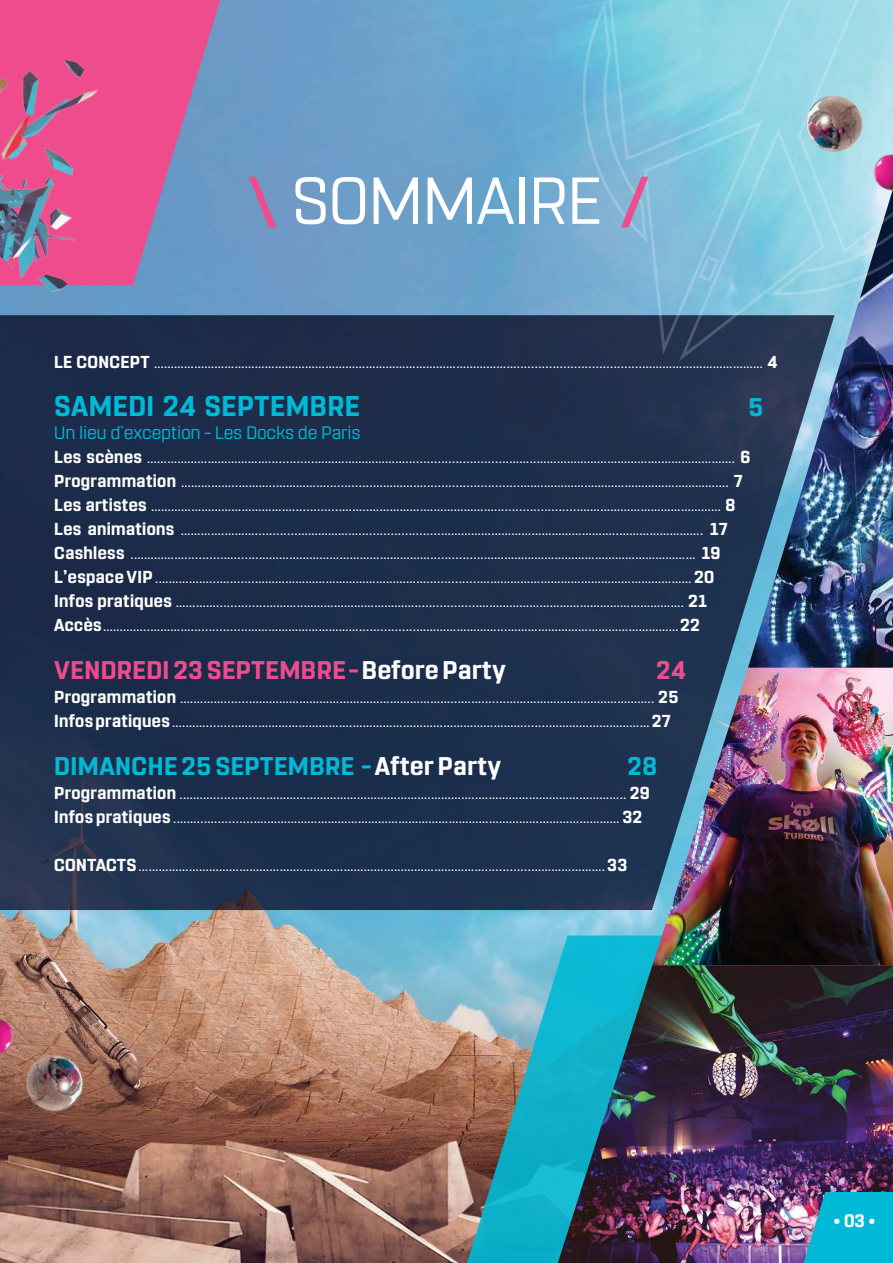
<style>
.page{position:relative;width:893px;height:1263px;background:#fff}
.page>*{position:absolute;margin:0;border:0;box-sizing:border-box;transform-origin:0 0}
.t1{font:66px "Rohn";letter-spacing:.01em;color:#fff}
.t2{font:700 28.5px "Rohn";letter-spacing:.02em;color:#00b9d6}
.t3{font:700 25.5px "Rohn";letter-spacing:.02em;color:#00b9d6}
.t4{font:700 25.5px "Rohn";letter-spacing:.02em;color:#ee4c8d}
.t5{font:18px "Rohn";letter-spacing:.02em;color:#00b9d6}
.t6{font:700 18px "Rohn";color:#fff}
.t7{font:17.25px/24px "Rohn";color:#fff}
.s1{font-weight:700}
.s2{color:#fff}
</style>
<div class="page">
<img style="left:0;top:0;width:652px;height:1263px">
<div style="left:0;top:315px;width:748px;height:595px;background:#1c2e4b"></div>
<svg style="left:441px;top:935px;width:211px;height:328px;background:#64a2aa"></svg>
<svg style="left:0;top:0;width:220px;height:285px;background:#c5639e"></svg>
<img style="left:652px;top:668px;width:241px;height:297px">
<img style="left:558px;top:965px;width:335px;height:298px">
<img style="left:748px;top:366px;width:145px;height:302px">
<img style="left:0;top:974px;width:99px;height:179px">
<img style="left:0;top:41px;width:205px;height:333px">
<svg style="left:249px;top:177px;width:27px;height:50px"></svg>
<svg style="left:563px;top:0;width:330px;height:366px;background:#7bb3cb"></svg>
<img style="left:803px;top:1192px;width:90px;height:71px">
<h1 class="t1" style="left:292px;top:163px;width:311px">SOMMAIRE</h1>
<p class="t7" style="left:54px;top:350px;width:724px"><span class="s1">LE CONCEPT</span> ………………………………………………………………………………………………...................................……………………………… <span class="s1">4</span></p>
<h2 class="t2" style="left:54px;top:390px;width:307px">SAMEDI 24 SEPTEMBRE</h2>
<h3 class="t3" style="left:749px;top:393px;width:16px">5</h3>
<p class="t5" style="left:54px;top:422px;width:307px">Un lieu d’exception – Les Docks de Paris</p>
<p class="t7" style="left:54px;top:444px;width:698px"><span class="s1">Les scènes</span> ……………………………….............……………………….............................……..……………………………….…………………. <span class="s1">6<br>Programmation</span> ……………..………..…………….............……………...........................…….………………………………………………. <span class="s1">7<br>Les artistes</span> ……………………………………..............……..…………….…………………........................…………………………………… <span class="s1">8<br>Les animations</span> ………….………............……………….......................……………………………………………..……………………. <span class="s1">17<br>Cashless</span> .……………...........….......……………………………………………...............……………………………………………………… <span class="s1">19<br>L’espace VIP</span> .……………...….......……………………………………………...............……………………………………………………… <span class="s1">20<br>Infos pratiques</span> …………..............………..……………………………..................……………………………………………………. <span class="s1">21<br>Accès</span> …………..…………................……………………………................……………………...…………………………………………… <span class="s1">22</span></p>
<h3 class="t4" style="left:54px;top:655px;width:453px">VENDREDI 23 SEPTEMBRE – <span class="s2">Before Party</span></h3>
<h3 class="t4" style="left:656px;top:655px;width:31px">24</h3>
<p class="t7" style="left:54px;top:684px;width:626px"><span class="s1">Programmation</span> .………….......……………………………………………………...…….......…………………………………….. <span class="s1">25<br>Infos pratiques</span> ….…….........…………………………….…………………………………………….......………………………… <span class="s1">27</span></p>
<h3 class="t3" style="left:54px;top:751px;width:449px">DIMANCHE 25 SEPTEMBRE – <span class="s2">After Party</span></h3>
<h3 class="t3" style="left:627px;top:751px;width:31px">28</h3>
<p class="t7" style="left:54px;top:780px;width:597px"><span class="s1">Programmation</span> .………............…………………………………………….…………..…………………………………….. <span class="s1">29<br>Infos pratiques</span> .……..…............……………………………………………………………………………………………… <span class="s1">32</span></p>
<p class="t7" style="left:54px;top:852px;width:574px"><span class="s1">CONTACTS</span> ………………………………………….……………………………………………….............…………………. <span class="s1">33</span></p>
<p class="t6" style="left:833px;top:1210px;width:43px">• 03 •</p>
</div>
